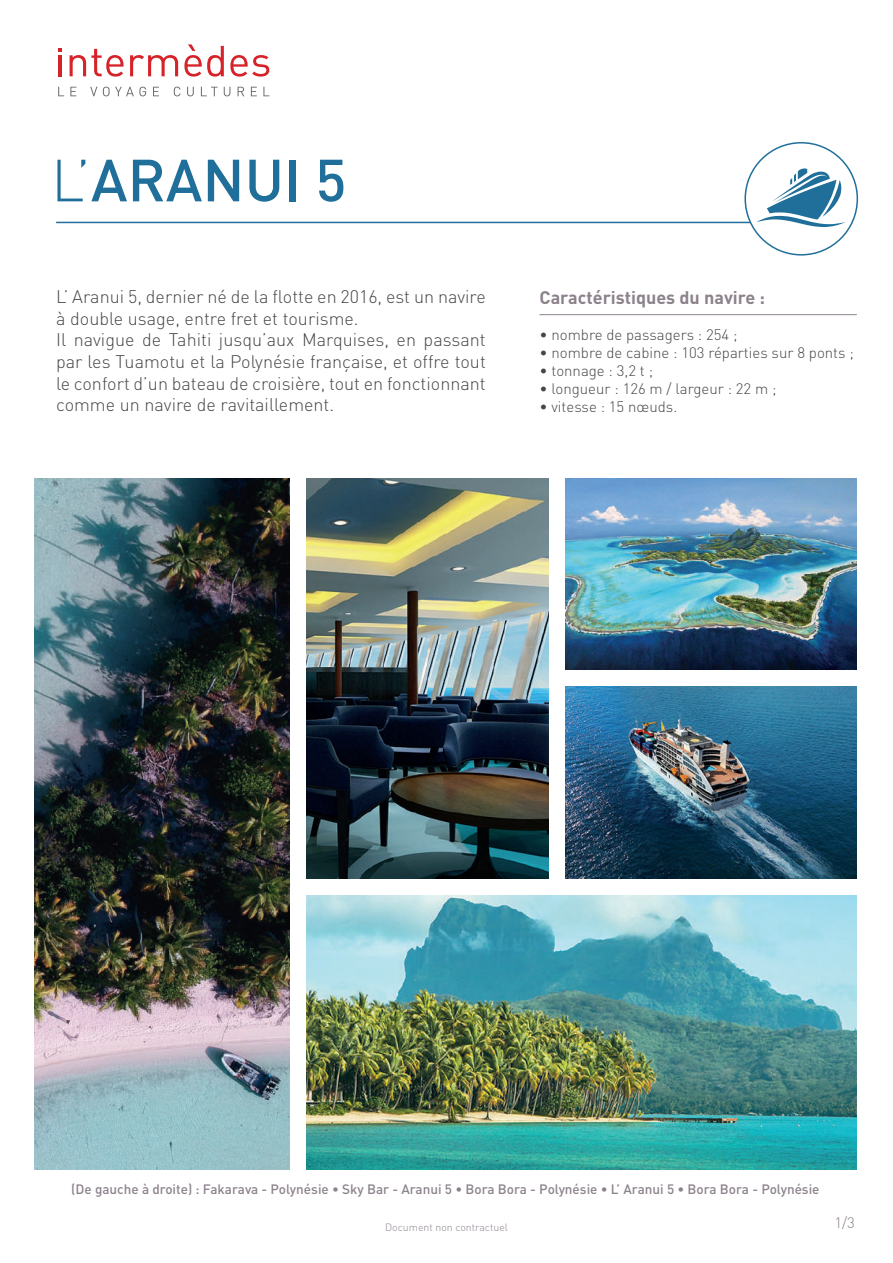
<style>
.page{position:relative;width:893px;height:1263px;background:#fff}
.page>*{position:absolute;margin:0;border:0;box-sizing:border-box;transform-origin:0 0}
.t1{font:500 58.5px "DIN";color:#206f9a}
.t2{font:300 18px/21.6px "DIN";color:#454647}
.t3{font:700 18px "DIN";color:#8c828c}
.t4{font:300 15px "DIN";color:#454647}
.t5{font:300 15px "DIN";color:#8c828c}
.t6{font:500 13.5px "DIN";color:#8c828c}
.t7{font:300 10.5px "DIN";color:#8c828c}
.s1{font-weight:300}
</style>
<div class="page">
<img style="left:34px;top:478px;width:255px;height:691px">
<img style="left:306px;top:478px;width:243px;height:400px">
<img style="left:306px;top:895px;width:551px;height:274px">
<img style="left:566px;top:478px;width:291px;height:192px">
<img style="left:566px;top:687px;width:291px;height:191px">
<hr style="left:56px;top:222px;width:795px;height:1px;background:#206f9a">
<hr style="left:539px;top:314px;width:318px;height:1px;background:#8c828c">
<div style="left:745px;top:143px;width:112px;height:112px;background:#fff;border-radius:50%"></div>
<div style="left:744px;top:142px;width:114px;height:114px;border:2px solid #206f9a;border-radius:50%"></div>
<svg style="left:757px;top:168px;width:88px;height:59px"></svg>
<hr style="left:58px;top:55px;width:3px;height:21px;background:#d62229">
<svg style="left:70px;top:49px;width:54px;height:28px"></svg>
<svg style="left:130px;top:55px;width:48px;height:21px"></svg>
<svg style="left:184px;top:44px;width:40px;height:33px"></svg>
<svg style="left:230px;top:55px;width:39px;height:22px"></svg>
<svg style="left:58px;top:87px;width:6px;height:9px"></svg>
<svg style="left:70px;top:87px;width:6px;height:9px"></svg>
<svg style="left:90px;top:87px;width:7px;height:9px"></svg>
<svg style="left:103px;top:87px;width:43px;height:9px"></svg>
<svg style="left:153px;top:87px;width:6px;height:9px"></svg>
<svg style="left:174px;top:87px;width:6px;height:9px"></svg>
<svg style="left:187px;top:87px;width:7px;height:9px"></svg>
<svg style="left:201px;top:87px;width:17px;height:9px"></svg>
<svg style="left:224px;top:87px;width:6px;height:9px"></svg>
<svg style="left:238px;top:87px;width:6px;height:9px"></svg>
<svg style="left:251px;top:87px;width:6px;height:9px"></svg>
<svg style="left:263px;top:87px;width:6px;height:9px"></svg>
<h1 class="t1" style="left:51px;top:141px;width:297px"><span class="s1">L’</span>ARANUI 5</h1>
<p class="t2" style="left:56px;top:285px;width:431px">L’ Aranui 5, dernier né de la flotte en 2016, est un navire à double usage, entre fret et tourisme.<br>Il navigue de Tahiti jusqu’aux Marquises, en passant par les Tuamotu et la Polynésie française, et offre tout le confort d’un bateau de croisière, tout en fonctionnant comme un navire de ravitaillement.</p>
<p class="t3" style="left:539px;top:285px;width:227px">Caractéristiques du navire :</p>
<p class="t4" style="left:539px;top:324px;width:199px">• nombre de passagers : 254 ;</p>
<p class="t4" style="left:539px;top:342px;width:316px">• nombre de cabine : 103 réparties sur 8 ponts ;</p>
<p class="t4" style="left:539px;top:360px;width:115px">• tonnage : 3,2 t ;</p>
<p class="t4" style="left:539px;top:378px;width:238px">• longueur : 126 m / largeur : 22 m ;</p>
<p class="t4" style="left:539px;top:396px;width:139px">• vitesse : 15 nœuds.</p>
<p class="t6" style="left:71px;top:1180px;width:750px">(De gauche à droite) : Fakarava - Polynésie • Sky Bar - Aranui 5 • Bora Bora - Polynésie • L’ Aranui 5 • Bora Bora - Polynésie</p>
<p class="t7" style="left:385px;top:1220px;width:124px">Document non contractuel</p>
<p class="t5" style="left:834px;top:1213px;width:22px">1/3</p>
</div>
